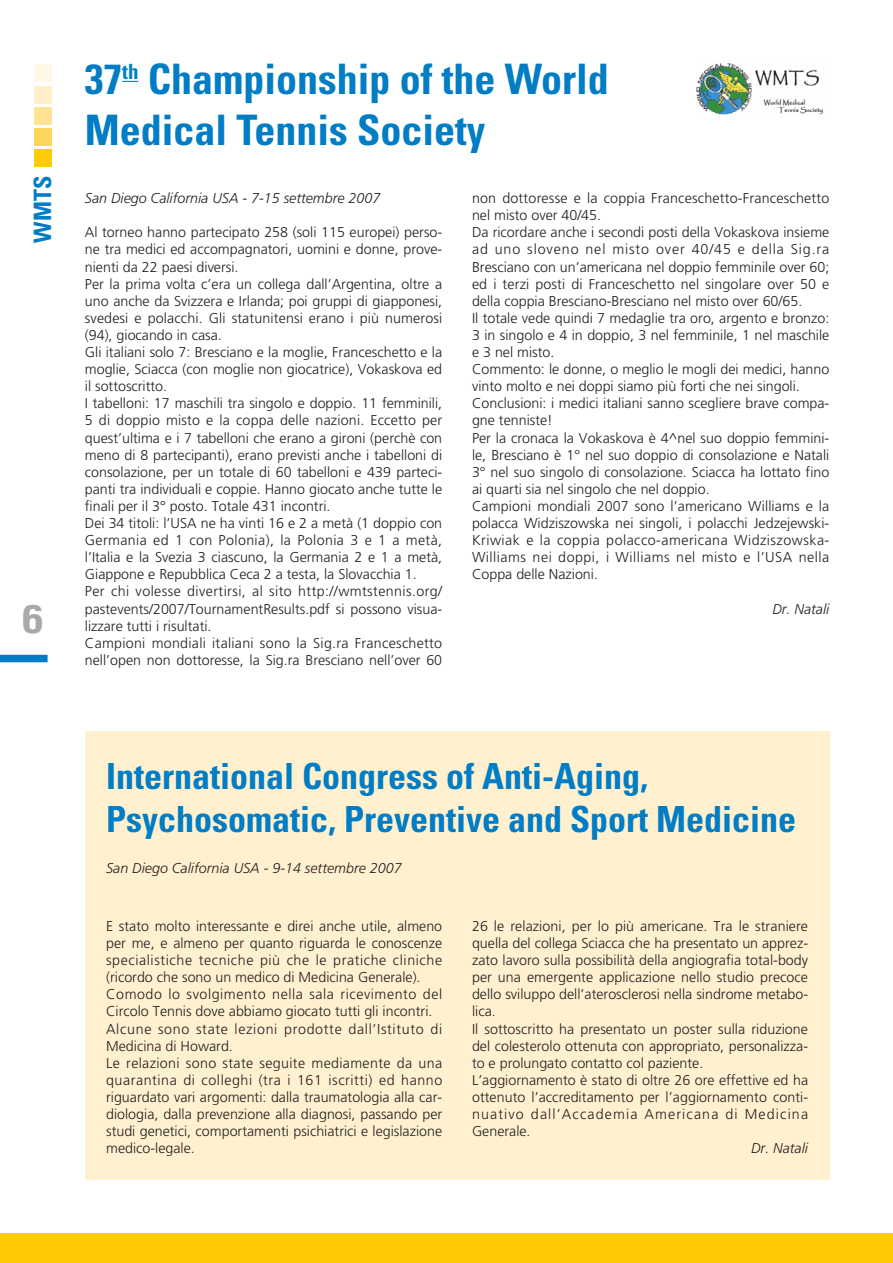
<style>
.page{position:relative;width:893px;height:1263px;background:#fff}
.page>*{position:absolute;margin:0;border:0;box-sizing:border-box;transform-origin:0 0}
.t1{font:700 condensed 42px/50.4px "Univers";color:#007dc5}
.t2{font:700 condensed 37.5px "Helvetica";color:#a7a9ac;scale:1.2 1}
.t3{font:700 condensed 36px/43.2px "Univers";color:#007dc5}
.t4{font:700 condensed 24px "Univers";color:#007dc5}
.t5{font:300 14.25px/17.1px "Frutiger";color:#231f20}
.t6{font:italic 300 14.25px "Frutiger";color:#231f20}
</style>
<div class="page">
<div style="left:85px;top:731px;width:744px;height:449px;background:#fff1d0"></div>
<div style="left:34px;top:150px;width:17px;height:17px;background:#ffcb04"></div>
<div style="left:34px;top:129px;width:17px;height:17px;background:#ffd65c"></div>
<div style="left:34px;top:107px;width:17px;height:17px;background:#ffe292"></div>
<div style="left:34px;top:86px;width:17px;height:17px;background:#ffeec6"></div>
<div style="left:34px;top:65px;width:17px;height:17px;background:#fff7e5"></div>
<div style="left:0;top:1233px;width:892px;height:30px;background:#ffcb04"></div>
<div style="left:0;top:655px;width:48px;height:7px;background:#007dc5"></div>
<svg style="left:122px;top:81px;width:16px;height:1px"></svg>
<img style="left:697px;top:63px;width:126px;height:52px">
<h3 class="t4" style="left:34px;top:243px;width:68px;rotate:-90deg">WMTS</h3>
<h2 class="t2" style="left:21px;top:605px;width:20px">6</h2>
<h1 class="t1" style="left:85px;top:58px;width:525px">37<sup>th</sup> Championship of the World<br>Medical Tennis Society</h1>
<p class="t6" style="left:85px;top:192px;width:297px">San Diego California USA - 7-15 settembre 2007</p>
<p class="t5" style="left:85px;top:225px;width:359px">Al torneo hanno partecipato 258 (soli 115 europei) perso&shy;ne tra medici ed accompagnatori, uomini e donne, prove&shy;nienti da 22 paesi diversi.<br>Per la prima volta c’era un collega dall’Argentina, oltre a uno anche da Svizzera e Irlanda; poi gruppi di giapponesi, svedesi e polacchi. Gli statunitensi erano i più numerosi (94), giocando in casa.<br>Gli italiani solo 7: Bresciano e la moglie, Franceschetto e la moglie, Sciacca (con moglie non giocatrice), Vokaskova ed il sottoscritto.<br>I tabelloni: 17 maschili tra singolo e doppio. 11 femminili, 5 di doppio misto e la coppa delle nazioni. Eccetto per quest’ultima e i 7 tabelloni che erano a gironi (perchè con meno di 8 partecipanti), erano previsti anche i tabelloni di consolazione, per un totale di 60 tabelloni e 439 parteci&shy;panti tra individuali e coppie. Hanno giocato anche tutte le finali per il 3° posto. Totale 431 incontri.<br>Dei 34 titoli: l’USA ne ha vinti 16 e 2 a metà (1 doppio con Germania ed 1 con Polonia), la Polonia 3 e 1 a metà, l’Italia e la Svezia 3 ciascuno, la Germania 2 e 1 a metà, Giappone e Repubblica Ceca 2 a testa, la Slovacchia 1.<br>Per chi volesse divertirsi, al sito http://wmtstennis.org/ pastevents/2007/TournamentResults.pdf si possono visua&shy;lizzare tutti i risultati.<br>Campioni mondiali italiani sono la Sig.ra Franceschetto nell’open non dottoresse, la Sig.ra Bresciano nell’over 60</p>
<p class="t5" style="left:472px;top:191px;width:359px">non dottoresse e la coppia Franceschetto-Franceschetto nel misto over 40/45.<br>Da ricordare anche i secondi posti della Vokaskova insieme ad uno sloveno nel misto over 40/45 e della Sig.ra Bresciano con un’americana nel doppio femminile over 60; ed i terzi posti di Franceschetto nel singolare over 50 e della coppia Bresciano-Bresciano nel misto over 60/65.<br>Il totale vede quindi 7 medaglie tra oro, argento e bronzo:<br>3 in singolo e 4 in doppio, 3 nel femminile, 1 nel maschile e 3 nel misto.<br>Commento: le donne, o meglio le mogli dei medici, hanno vinto molto e nei doppi siamo più forti che nei singoli.<br>Conclusioni: i medici italiani sanno scegliere brave compa&shy;gne tenniste!<br>Per la cronaca la Vokaskova è 4^nel suo doppio femmini&shy;le, Bresciano è 1° nel suo doppio di consolazione e Natali 3° nel suo singolo di consolazione. Sciacca ha lottato fino ai quarti sia nel singolo che nel doppio.<br>Campioni mondiali 2007 sono l’americano Williams e la polacca Widziszowska nei singoli, i polacchi Jedzejewski-Kriwiak e la coppia polacco-americana Widziszowska-Williams nei doppi, i Williams nel misto e l’USA nella Coppa delle Nazioni.</p>
<p class="t6" style="left:772px;top:603px;width:58px">Dr. Natali</p>
<h3 class="t3" style="left:106px;top:758px;width:691px">International Congress of Anti-Aging,<br>Psychosomatic, Preventive and Sport Medicine</h3>
<p class="t6" style="left:106px;top:862px;width:297px">San Diego California USA - 9-14 settembre 2007</p>
<p class="t5" style="left:106px;top:919px;width:337px">E stato molto interessante e direi anche utile, almeno per me, e almeno per quanto riguarda le conoscenze specialistiche tecniche più che le pratiche cliniche (ricordo che sono un medico di Medicina Generale).<br>Comodo lo svolgimento nella sala ricevimento del Circolo Tennis dove abbiamo giocato tutti gli incontri.<br>Alcune sono state lezioni prodotte dall’Istituto di Medicina di Howard.<br>Le relazioni sono state seguite mediamente da una quarantina di colleghi (tra i 161 iscritti) ed hanno riguardato vari argomenti: dalla traumatologia alla car&shy;diologia, dalla prevenzione alla diagnosi, passando per studi genetici, comportamenti psichiatrici e legislazione medico-legale.</p>
<p class="t5" style="left:472px;top:919px;width:337px">26 le relazioni, per lo più americane. Tra le straniere quella del collega Sciacca che ha presentato un apprez&shy;zato lavoro sulla possibilità della angiografia total-body per una emergente applicazione nello studio precoce dello sviluppo dell’aterosclerosi nella sindrome metabo&shy;lica.<br>Il sottoscritto ha presentato un poster sulla riduzione del colesterolo ottenuta con appropriato, personalizza&shy;to e prolungato contatto col paziente.<br>L’aggiornamento è stato di oltre 26 ore effettive ed ha ottenuto l’accreditamento per l’aggiornamento conti&shy;nuativo dall’Accademia Americana di Medicina Generale.</p>
<p class="t6" style="left:751px;top:1143px;width:58px">Dr. Natali</p>
</div>
